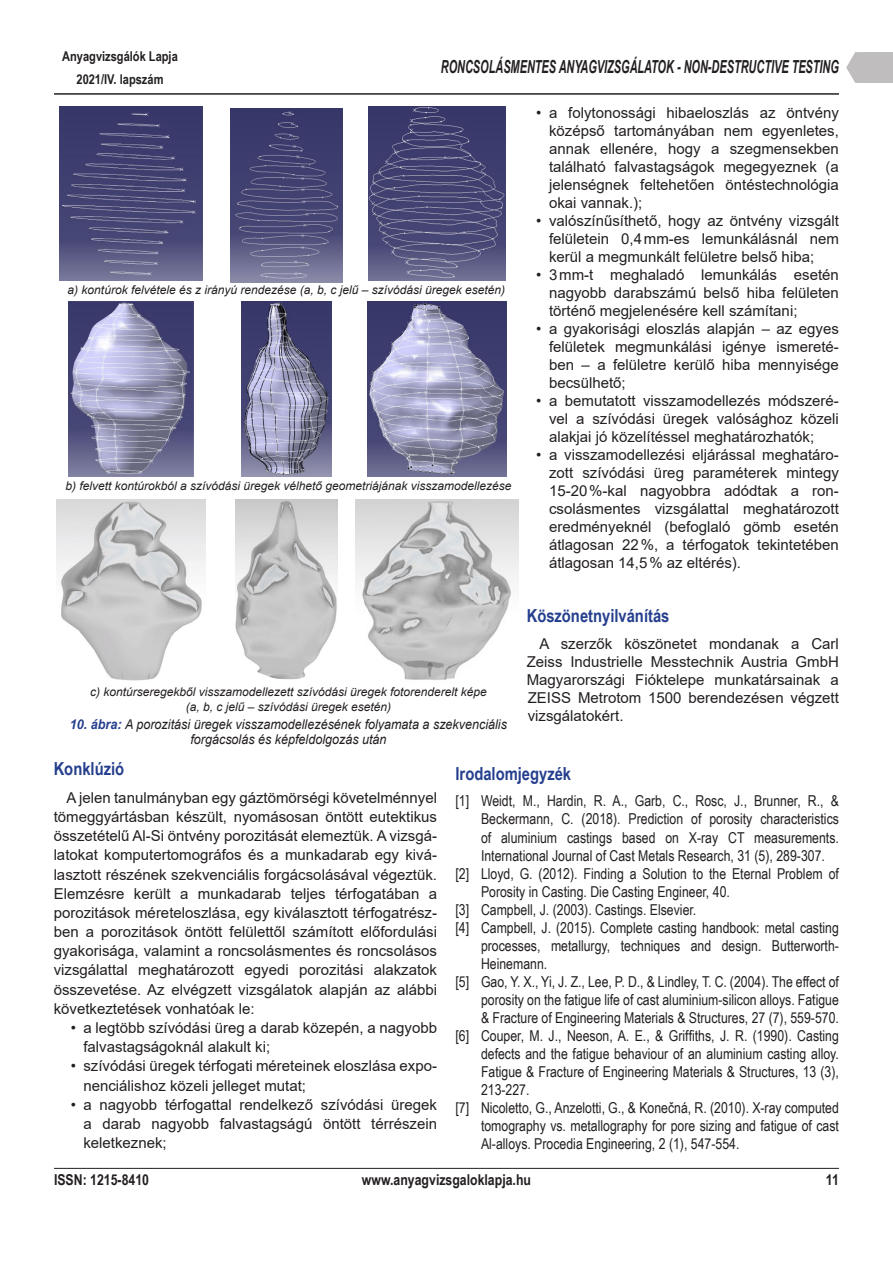
<style>
.page{position:relative;width:893px;height:1263px;background:#fff}
.page>*{position:absolute;margin:0;border:0;box-sizing:border-box;transform-origin:0 0}
.t1{font:italic 700 18px "Arial Narrow";color:#231f20;scale:.74 1}
.AVI_UJ_Címsor1_számo{font:700 18px "Arial Narrow";color:#253f8e}
.AVI_UJ_normal_magyar{font:15px/18px "Arial";color:#231f20;text-align:justify}
.t2{font:15px/18px "Arial Narrow";color:#231f20;text-align:justify}
.t3{font:700 15px "Arial Narrow";color:#231f20}
.t4{font:italic 13.5px/15px "Arial";color:#231f20;text-align:center;scale:.93 1}
.t5{font:700 13.5px/22.5px "Arial Narrow";color:#231f20;text-align:center}
.AVI_UJ_normal_magyar-2{font:italic 12px/15px "Arial";color:#231f20;text-align:center}
.s1{font-weight:700;color:#253f8e}
</style>
<div class="page">
<hr style="left:54px;top:1168px;width:785px;height:1px;background:#231f20">
<svg style="left:846px;top:52px;width:18px;height:31px"></svg>
<div style="left:864px;top:52px;width:29px;height:31px;background:#bfbdbd"></div>
<hr style="left:54px;top:94px;width:785px;height:1px;background:#231f20">
<img style="left:60px;top:106px;width:143px;height:175px">
<img style="left:231px;top:108px;width:112px;height:174px">
<img style="left:369px;top:106px;width:136px;height:175px">
<img style="left:69px;top:302px;width:125px;height:174px">
<img style="left:242px;top:302px;width:90px;height:174px">
<img style="left:368px;top:302px;width:138px;height:174px">
<img style="left:57px;top:500px;width:149px;height:181px">
<img style="left:236px;top:500px;width:102px;height:180px">
<img style="left:356px;top:500px;width:162px;height:180px">
<p class="t5" style="left:62px;top:45px;width:117px">Anyagvizsgálók Lapja<br>2021/IV. lapszám</p>
<p class="t1" style="left:441px;top:53px;width:540px">RONCSOLÁSMENTES ANYAGVIZSGÁLATOK - NON-DESTRUCTIVE TESTING</p>
<p class="AVI_UJ_normal_magyar" style="left:549px;top:103px;width:291px;text-indent:-13px">• a folytonossági hibaeloszlás az öntvény középső tartományában nem egyenletes, annak ellenére, hogy a szegmensekben található falvastagságok megegyeznek (a jelenségnek feltehetően öntéstechnológia okai vannak.);</p>
<p class="AVI_UJ_normal_magyar" style="left:549px;top:211px;width:291px;text-indent:-13px">• valószínűsíthető, hogy az öntvény vizsgált felületein 0,4mm-es lemunkálásnál nem kerül a megmunkált felületre belső hiba;</p>
<p class="AVI_UJ_normal_magyar" style="left:549px;top:265px;width:291px;text-indent:-13px">• 3mm-t meghaladó lemunkálás esetén nagyobb darabszámú belső hiba felületen történő megjelenésére kell számítani;</p>
<p class="AVI_UJ_normal_magyar" style="left:549px;top:319px;width:291px;text-indent:-13px">• a gyakorisági eloszlás alapján – az egyes felületek megmunkálási igénye ismereté&shy;ben – a felületre kerülő hiba mennyisége becsülhető;</p>
<p class="AVI_UJ_normal_magyar" style="left:549px;top:391px;width:291px;text-indent:-13px">• a bemutatott visszamodellezés módszeré&shy;vel a szívódási üregek valósághoz közeli alakjai jó közelítéssel meghatározhatók;</p>
<p class="AVI_UJ_normal_magyar" style="left:549px;top:445px;width:291px;text-indent:-13px">• a visszamodellezési eljárással meghatáro&shy;zott szívódási üreg paraméterek mintegy 15-20%-kal nagyobbra adódtak a ron&shy;csolásmentes vizsgálattal meghatározott eredményeknél (befoglaló gömb esetén átlagosan 22%, a térfogatok tekintetében átlagosan 14,5% az eltérés).</p>
<p class="AVI_UJ_Címsor1_számo" style="left:527px;top:602px;width:144px">Köszönetnyilvánítás</p>
<p class="AVI_UJ_normal_magyar" style="left:527px;top:635px;width:314px;text-indent:13px">A szerzők köszönetet mondanak a Carl Zeiss Industrielle Messtechnik Austria GmbH Magyarországi Fióktelepe munkatársainak a ZEISS Metrotom 1500 berendezésen végzett vizsgálatokért.</p>
<p class="AVI_UJ_normal_magyar-2" style="left:68px;top:282px;width:439px">a) kontúrok felvétele és z irányú rendezése (a, b, c jelű – szívódási üregek esetén)</p>
<p class="AVI_UJ_normal_magyar-2" style="left:65px;top:478px;width:448px">b) felvett kontúrokból a szívódási üregek vélhető geometriájának visszamodellezése</p>
<p class="AVI_UJ_normal_magyar-2" style="left:90px;top:684px;width:398px">c) kontúrseregekből visszamodellezett szívódási üregek fotorenderelt képe (a, b, c jelű – szívódási üregek esetén)</p>
<p class="t4" style="left:70px;top:717px;width:471px"><span class="s1">10. ábra:</span> A porozitási üregek visszamodellezésének folyamata a szekvenciális forgácsolás és képfeldolgozás után</p>
<p class="AVI_UJ_Címsor1_számo" style="left:54px;top:755px;width:72px">Konklúzió</p>
<p class="AVI_UJ_normal_magyar" style="left:54px;top:788px;width:385px;line-height:19.2px;text-indent:13px">A jelen tanulmányban egy gáztömörségi követelménnyel tömeggyártásban készült, nyomásosan öntött eutektikus összetételű Al-Si öntvény porozitását elemeztük. A vizsgá&shy;latokat komputertomográfos és a munkadarab egy kivá&shy;lasztott részének szekvenciális forgácsolásával végeztük.<br>Elemzésre került a munkadarab teljes térfogatában a porozitások méreteloszlása, egy kiválasztott térfogatrész&shy;ben a porozitások öntött felülettől számított előfordulási gyakorisága, valamint a roncsolásmentes és roncsolásos vizsgálattal meghatározott egyedi porozitási alakzatok összevetése. Az elvégzett vizsgálatok alapján az alábbi következtetések vonhatóak le:</p>
<p class="AVI_UJ_normal_magyar" style="left:83px;top:1018px;width:355px;line-height:19.2px;text-indent:-13px">• a legtöbb szívódási üreg a darab közepén, a nagyobb falvastagságoknál alakult ki;</p>
<p class="AVI_UJ_normal_magyar" style="left:83px;top:1056px;width:355px;line-height:19.2px;text-indent:-13px">• szívódási üregek térfogati méreteinek eloszlása expo&shy;nenciálishoz közeli jelleget mutat;</p>
<p class="AVI_UJ_normal_magyar" style="left:83px;top:1095px;width:355px;line-height:19.2px;text-indent:-13px">• a nagyobb térfogattal rendelkező szívódási üregek a darab nagyobb falvastagságú öntött térrészein keletkeznek;</p>
<p class="AVI_UJ_Címsor1_számo" style="left:455px;top:760px;width:117px">Irodalomjegyzék</p>
<p class="t2" style="left:481px;top:792px;width:359px;text-indent:-26px">[1] Weidt, M., Hardin, R. A., Garb, C., Rosc, J., Brunner, R., &amp; Beckermann, C. (2018). Prediction of porosity characteristics of aluminium castings based on X-ray CT measurements.<br>International Journal of Cast Metals Research, 31 (5), 289-307.</p>
<p class="t2" style="left:481px;top:864px;width:359px;text-indent:-26px">[2] Lloyd, G. (2012). Finding a Solution to the Eternal Problem of<br>Porosity in Casting. Die Casting Engineer, 40.</p>
<p class="t2" style="left:455px;top:900px;width:242px">[3] Campbell, J. (2003). Castings. Elsevier.</p>
<p class="t2" style="left:481px;top:918px;width:359px;text-indent:-26px">[4] Campbell, J. (2015). Complete casting handbook: metal casting processes, metallurgy, techniques and design. Butterworth-Heinemann.</p>
<p class="t2" style="left:481px;top:972px;width:359px;text-indent:-26px">[5] Gao, Y. X., Yi, J. Z., Lee, P. D., &amp; Lindley, T. C. (2004). The effect of porosity on the fatigue life of cast aluminium-silicon alloys. Fatigue &amp; Fracture of Engineering Materials &amp; Structures, 27 (7), 559-570.</p>
<p class="t2" style="left:481px;top:1026px;width:359px;text-indent:-26px">[6] Couper, M. J., Neeson, A. E., &amp; Griffiths, J. R. (1990). Casting defects and the fatigue behaviour of an aluminium casting alloy.<br>Fatigue &amp; Fracture of Engineering Materials &amp; Structures, 13 (3), 213-227.</p>
<p class="t2" style="left:481px;top:1098px;width:359px;text-indent:-26px">[7] Nicoletto, G., Anzelotti, G., &amp; Konečná, R. (2010). X-ray computed tomography vs. metallography for pore sizing and fatigue of cast Al-alloys. Procedia Engineering, 2 (1), 547-554.</p>
<p class="t3" style="left:54px;top:1168px;width:97px">ISSN: 1215-8410</p>
<p class="t3" style="left:362px;top:1168px;width:171px">www.anyagvizsgaloklapja.hu</p>
<p class="t3" style="left:826px;top:1168px;width:15px">11</p>
</div>
